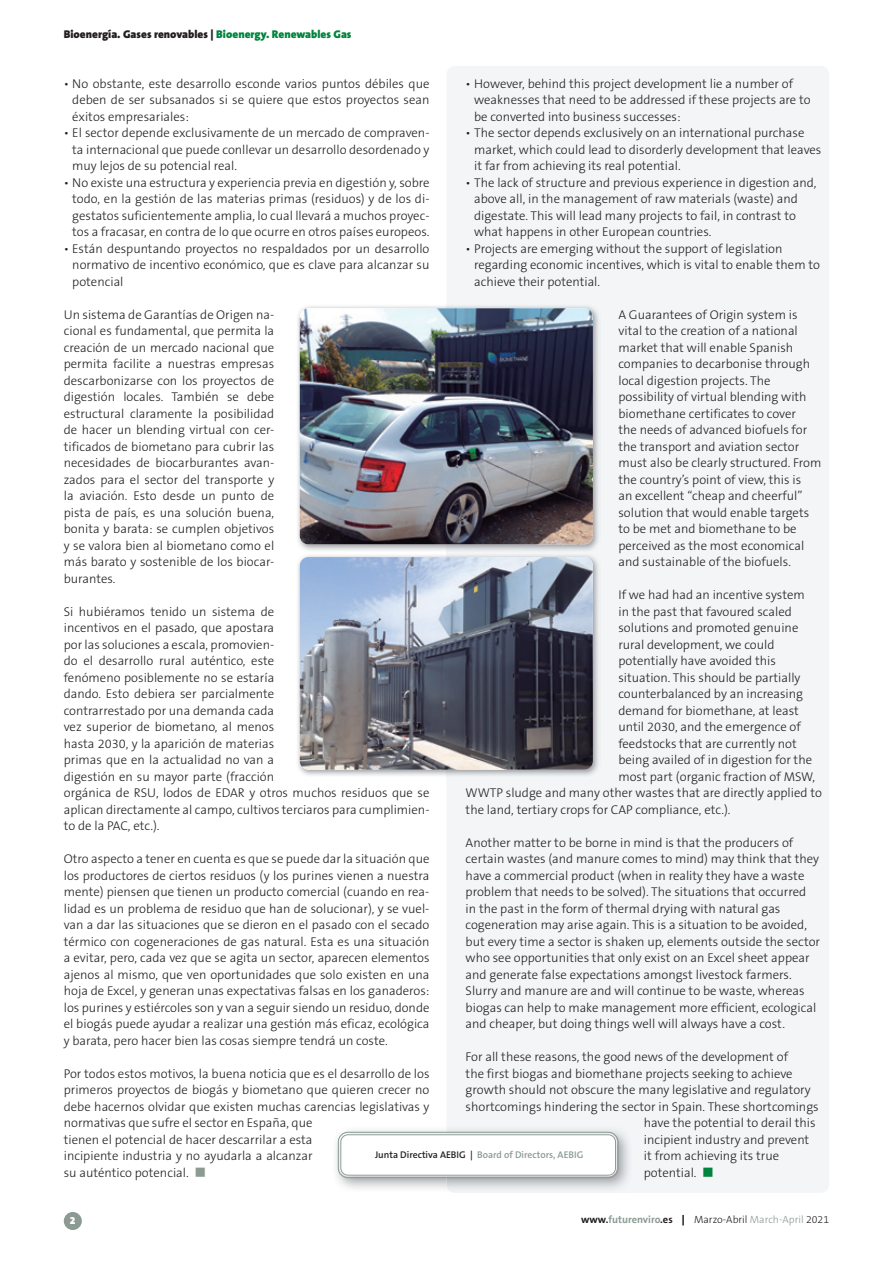
<style>
.page{position:relative;width:893px;height:1263px;background:#fff}
.page>*{position:absolute;margin:0;border:0;box-sizing:border-box;transform-origin:0 0}
.t1{font:300 12.75px/16.5px "The Sans B3";color:#231f20}
.t2{font:900 11.25px "The Sans B9";color:#231f20}
.t3{font:300 10.5px "The Sans B3";color:#231f20}
.t4{font:900 10.5px "The Sans B9";color:#fff}
.t5{font:600 9.75px "The Sans B6";color:#8b9b92}
.s1{color:#00843d}
.s2{color:#8b9b92}
.s3{color:#231f20}
.s4{font-family:"The Sans B7";font-weight:700}
.s5{font-family:"The Sans B7";font-weight:700;color:#8b9b92}
.s6{font-family:"The Sans B9";font-weight:900}
</style>
<div class="page">
<div style="left:64px;top:1212px;width:18px;height:18px;background:#8b9b92;border-radius:50%"></div>
<div style="left:446px;top:66px;width:383px;height:1127px;background:#f3f5f7;border-radius:9px"></div>
<img style="left:336px;top:1130px;width:110px;height:59px">
<img style="left:446px;top:1130px;width:183px;height:59px">
<div style="left:340px;top:1133px;width:277px;height:43px;background:#fff;border-radius:9px"></div>
<div style="left:338px;top:1132px;width:280px;height:46px;border:1px solid #8b9b92;border-radius:10px"></div>
<div style="left:341px;top:1134px;width:275px;height:41px;border:1px solid #8b9b92;border-radius:7px"></div>
<img style="left:298px;top:306px;width:300px;height:470px">
<img style="left:300px;top:308px;width:293px;height:236px">
<img style="left:300px;top:557px;width:293px;height:213px">
<p class="t2" style="left:64px;top:28px;width:289px">Bioenergía. Gases renovables | <span class="s1">Bioenergy. Renewables Gas</span></p>
<p class="t1" style="left:72px;top:76px;width:359px;text-align:justify;text-indent:-9px">• No obstante, este desarrollo esconde varios puntos débiles que deben de ser subsanados si se quiere que estos proyectos sean éxitos empresariales:</p>
<p class="t1" style="left:72px;top:125px;width:359px;text-align:justify;text-indent:-9px">• El sector depende exclusivamente de un mercado de compraven&shy;ta internacional que puede conllevar un desarrollo desordenado y muy lejos de su potencial real.</p>
<p class="t1" style="left:72px;top:175px;width:359px;text-align:justify;text-indent:-9px">• No existe una estructura y experiencia previa en digestión y, sobre todo, en la gestión de las materias primas (residuos) y de los di&shy;gestatos suficientemente amplia, lo cual llevará a muchos proyec&shy;tos a fracasar, en contra de lo que ocurre en otros países europeos.</p>
<p class="t1" style="left:72px;top:241px;width:359px;text-align:justify;text-indent:-9px">• Están despuntando proyectos no respaldados por un desarrollo normativo de incentivo económico, que es clave para alcanzar su potencial</p>
<p class="t1" style="left:64px;top:307px;width:212px;text-align:justify">Un sistema de Garantías de Origen na&shy;cional es fundamental, que permita la creación de un mercado nacional que permita facilite a nuestras empresas descarbonizarse con los proyectos de digestión locales. También se debe estructural claramente la posibilidad de hacer un blending virtual con cer&shy;tificados de biometano para cubrir las necesidades de biocarburantes avan&shy;zados para el sector del transporte y la aviación. Esto desde un punto de pista de país, es una solución buena, bonita y barata: se cumplen objetivos y se valora bien al biometano como el más barato y sostenible de los biocar&shy;burantes.</p>
<p class="t1" style="left:64px;top:604px;width:367px">Si hubiéramos tenido un sistema de<br>incentivos en el pasado, que apostara<br>por las soluciones a escala, promovien-<br>do el desarrollo rural auténtico, este<br>fenómeno posiblemente no se estaría<br>dando. Esto debiera ser parcialmente<br>contrarrestado por una demanda cada<br>vez superior de biometano, al menos<br>hasta 2030, y la aparición de materias<br>primas que en la actualidad no van a<br>digestión en su mayor parte (fracción<br>orgánica de RSU, lodos de EDAR y otros muchos residuos que se aplican directamente al campo, cultivos terciaros para cumplimien&shy;to de la PAC, etc.).</p>
<p class="t1" style="left:64px;top:851px;width:367px;text-align:justify">Otro aspecto a tener en cuenta es que se puede dar la situación que los productores de ciertos residuos (y los purines vienen a nuestra mente) piensen que tienen un producto comercial (cuando en rea&shy;lidad es un problema de residuo que han de solucionar), y se vuel&shy;van a dar las situaciones que se dieron en el pasado con el secado térmico con cogeneraciones de gas natural. Esta es una situación a evitar, pero, cada vez que se agita un sector, aparecen elementos ajenos al mismo, que ven oportunidades que solo existen en una hoja de Excel, y generan unas expectativas falsas en los ganaderos: los purines y estiércoles son y van a seguir siendo un residuo, donde el biogás puede ayudar a realizar una gestión más eficaz, ecológica y barata, pero hacer bien las cosas siempre tendrá un coste.</p>
<p class="t1" style="left:64px;top:1066px;width:367px">Por todos estos motivos, la buena noticia que es el desarrollo de los primeros proyectos de biogás y biometano que quieren crecer no debe hacernos olvidar que existen muchas carencias legislativas y normativas que sufre el sector en España, que<br>tienen el potencial de hacer descarrilar a esta<br>incipiente industria y no ayudarla a alcanzar<br>su auténtico potencial. <span class="s2">■</span></p>
<p class="t1" style="left:474px;top:76px;width:338px;text-indent:-9px">• However, behind this project development lie a number of weaknesses that need to be addressed if these projects are to be converted into business successes:</p>
<p class="t1" style="left:474px;top:125px;width:349px;text-indent:-9px">• The sector depends exclusively on an international purchase market, which could lead to disorderly development that leaves it far from achieving its real potential.</p>
<p class="t1" style="left:474px;top:175px;width:344px;text-indent:-9px">• The lack of structure and previous experience in digestion and, above all, in the management of raw materials (waste) and digestate. This will lead many projects to fail, in contrast to what happens in other European countries.</p>
<p class="t1" style="left:474px;top:241px;width:347px;text-indent:-9px">• Projects are emerging without the support of legislation regarding economic incentives, which is vital to enable them to achieve their potential.</p>
<p class="t1" style="left:618px;top:307px;width:205px">A Guarantees of Origin system is vital to the creation of a national market that will enable Spanish companies to decarbonise through local digestion projects. The possibility of virtual blending with biomethane certificates to cover<br>the needs of advanced biofuels for the transport and aviation sector must also be clearly structured. From the country’s point of view, this is<br>an excellent “cheap and cheerful” solution that would enable targets to be met and biomethane to be perceived as the most economical and sustainable of the biofuels.</p>
<p class="t1" style="left:618px;top:587px;width:188px">If we had had an incentive system</p>
<p class="t1" style="left:618px;top:604px;width:175px">in the past that favoured scaled</p>
<p class="t1" style="left:618px;top:620px;width:181px">solutions and promoted genuine</p>
<p class="t1" style="left:618px;top:637px;width:158px">rural development, we could</p>
<p class="t1" style="left:618px;top:653px;width:159px">potentially have avoided this</p>
<p class="t1" style="left:618px;top:670px;width:184px">situation. This should be partially</p>
<p class="t1" style="left:618px;top:686px;width:186px">counterbalanced by an increasing</p>
<p class="t1" style="left:618px;top:703px;width:182px">demand for biomethane, at least</p>
<p class="t1" style="left:618px;top:719px;width:184px">until 2030, and the emergence of</p>
<p class="t1" style="left:618px;top:736px;width:180px">feedstocks that are currently not</p>
<p class="t1" style="left:618px;top:752px;width:195px">being availed of in digestion for the</p>
<p class="t1" style="left:618px;top:769px;width:198px">most part (organic fraction of MSW,</p>
<p class="t1" style="left:466px;top:785px;width:358px">WWTP sludge and many other wastes that are directly applied to</p>
<p class="t1" style="left:466px;top:802px;width:266px">the land, tertiary crops for CAP compliance, etc.).</p>
<p class="t1" style="left:466px;top:835px;width:356px">Another matter to be borne in mind is that the producers of certain wastes (and manure comes to mind) may think that they have a commercial product (when in reality they have a waste problem that needs to be solved). The situations that occurred<br>in the past in the form of thermal drying with natural gas cogeneration may arise again. This is a situation to be avoided, but every time a sector is shaken up, elements outside the sector who see opportunities that only exist on an Excel sheet appear and generate false expectations amongst livestock farmers.<br>Slurry and manure are and will continue to be waste, whereas biogas can help to make management more efficient, ecological and cheaper, but doing things well will always have a cost.</p>
<p class="t1" style="left:466px;top:1049px;width:324px">For all these reasons, the good news of the development of</p>
<p class="t1" style="left:466px;top:1066px;width:329px">the first biogas and biomethane projects seeking to achieve</p>
<p class="t1" style="left:466px;top:1082px;width:347px">growth should not obscure the many legislative and regulatory</p>
<p class="t1" style="left:466px;top:1099px;width:355px">shortcomings hindering the sector in Spain. These shortcomings</p>
<p class="t1" style="left:644px;top:1115px;width:173px">have the potential to derail this</p>
<p class="t1" style="left:644px;top:1132px;width:167px">incipient industry and prevent</p>
<p class="t1" style="left:644px;top:1148px;width:137px">it from achieving its true</p>
<p class="t1" style="left:644px;top:1165px;width:72px">potential. <span class="s1">■</span></p>
<p class="t5" style="left:375px;top:1150px;width:210px"><span class="s3">Junta Directiva AEBIG |</span> Board of Directors, AEBIG</p>
<p class="t4" style="left:70px;top:1215px;width:7px">2</p>
<p class="t3" style="left:581px;top:1214px;width:250px"><span class="s4">www.</span><span class="s5">futurenviro</span><span class="s4">.es</span> <span class="s6">|</span> Marzo-Abril <span class="s2">March-April</span> 2021</p>
</div>
